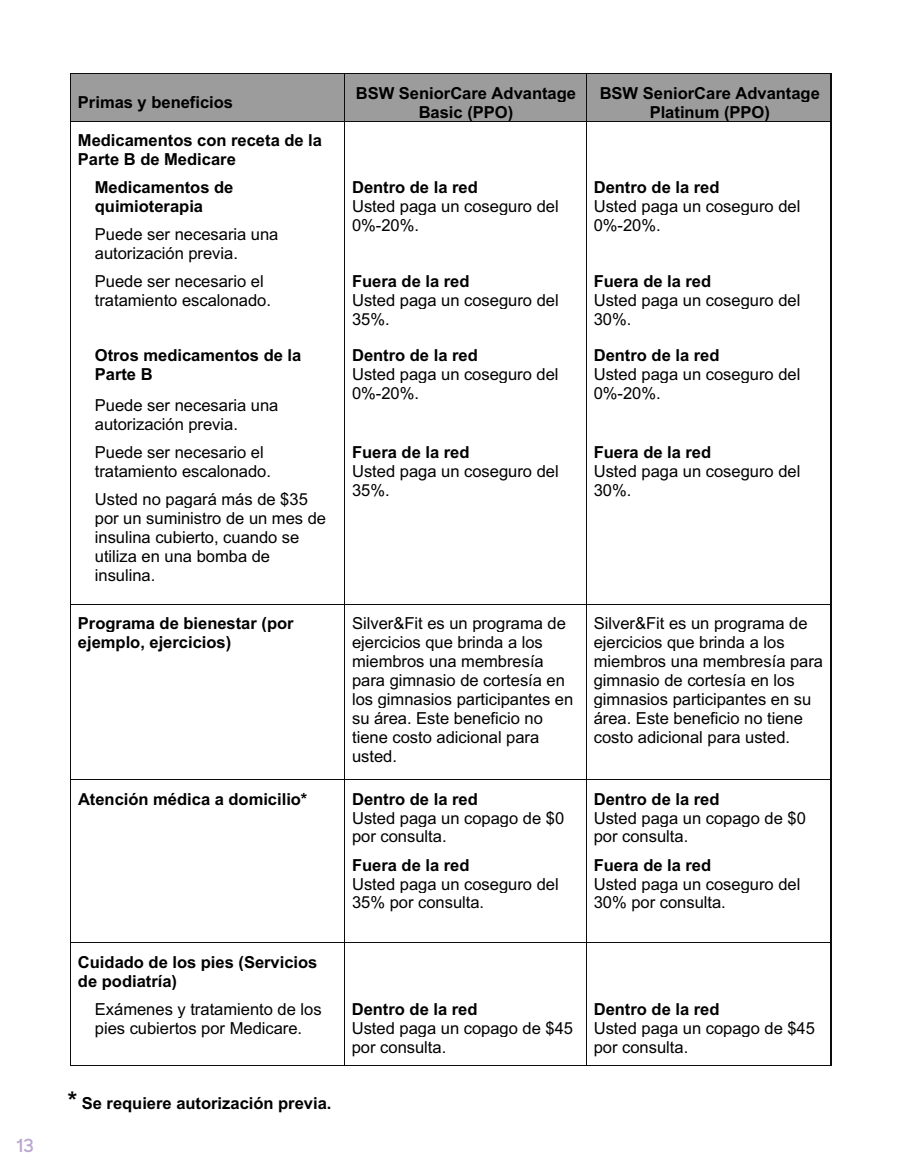
<style>
.page{position:relative;width:905px;height:1175px;background:#fff}
.page>*{position:absolute;margin:0;border:0;box-sizing:border-box;transform-origin:0 0}
.t1{font:600 18px "Sharp Sans";color:#baa5d0}
.t2{font:16.5px/19px "Arial";color:#000}
.t3{font:700 16.5px/18.8px "Arial";color:#000}
</style>
<div class="page">
<div style="left:71px;top:74px;width:273px;height:47px;background:#9c9c9c"></div>
<div style="left:345px;top:74px;width:241px;height:28px;background:#9c9c9c"></div>
<div style="left:345px;top:102px;width:241px;height:19px;background:#9c9c9c"></div>
<div style="left:587px;top:74px;width:243px;height:28px;background:#9c9c9c"></div>
<div style="left:587px;top:102px;width:243px;height:19px;background:#9c9c9c"></div>
<hr style="left:71px;top:74px;width:273px;height:1px;background:#0c0c0c">
<hr style="left:345px;top:74px;width:241px;height:1px;background:#0c0c0c">
<hr style="left:587px;top:74px;width:243px;height:1px;background:#0c0c0c">
<hr style="left:70px;top:74px;width:1px;height:47px;background:#0c0c0c">
<hr style="left:344px;top:74px;width:1px;height:47px;background:#0c0c0c">
<hr style="left:586px;top:74px;width:1px;height:47px;background:#0c0c0c">
<hr style="left:830px;top:74px;width:2px;height:47px;background:#0c0c0c">
<hr style="left:71px;top:121px;width:273px;height:1px;background:#0c0c0c">
<hr style="left:345px;top:121px;width:241px;height:1px;background:#0c0c0c">
<hr style="left:587px;top:121px;width:243px;height:1px;background:#0c0c0c">
<hr style="left:70px;top:122px;width:1px;height:47px;background:#0c0c0c">
<hr style="left:344px;top:122px;width:1px;height:47px;background:#0c0c0c">
<hr style="left:586px;top:122px;width:1px;height:47px;background:#0c0c0c">
<hr style="left:830px;top:122px;width:2px;height:47px;background:#0c0c0c">
<hr style="left:70px;top:169px;width:1px;height:94px;background:#0c0c0c">
<hr style="left:344px;top:169px;width:1px;height:94px;background:#0c0c0c">
<hr style="left:586px;top:169px;width:1px;height:94px;background:#0c0c0c">
<hr style="left:830px;top:169px;width:2px;height:94px;background:#0c0c0c">
<hr style="left:70px;top:263px;width:1px;height:71px;background:#0c0c0c">
<hr style="left:344px;top:263px;width:1px;height:71px;background:#0c0c0c">
<hr style="left:586px;top:263px;width:1px;height:71px;background:#0c0c0c">
<hr style="left:830px;top:263px;width:2px;height:71px;background:#0c0c0c">
<hr style="left:70px;top:334px;width:1px;height:100px;background:#0c0c0c">
<hr style="left:344px;top:334px;width:1px;height:100px;background:#0c0c0c">
<hr style="left:586px;top:334px;width:1px;height:100px;background:#0c0c0c">
<hr style="left:830px;top:334px;width:2px;height:100px;background:#0c0c0c">
<hr style="left:70px;top:434px;width:1px;height:170px;background:#0c0c0c">
<hr style="left:344px;top:434px;width:1px;height:170px;background:#0c0c0c">
<hr style="left:586px;top:434px;width:1px;height:170px;background:#0c0c0c">
<hr style="left:830px;top:434px;width:2px;height:170px;background:#0c0c0c">
<hr style="left:71px;top:604px;width:273px;height:1px;background:#0c0c0c">
<hr style="left:345px;top:604px;width:241px;height:1px;background:#0c0c0c">
<hr style="left:587px;top:604px;width:243px;height:1px;background:#0c0c0c">
<hr style="left:70px;top:605px;width:1px;height:174px;background:#0c0c0c">
<hr style="left:344px;top:605px;width:1px;height:174px;background:#0c0c0c">
<hr style="left:586px;top:605px;width:1px;height:174px;background:#0c0c0c">
<hr style="left:830px;top:605px;width:2px;height:174px;background:#0c0c0c">
<hr style="left:71px;top:779px;width:273px;height:1px;background:#0c0c0c">
<hr style="left:345px;top:779px;width:241px;height:1px;background:#0c0c0c">
<hr style="left:587px;top:779px;width:243px;height:1px;background:#0c0c0c">
<hr style="left:70px;top:780px;width:1px;height:66px;background:#0c0c0c">
<hr style="left:344px;top:780px;width:1px;height:66px;background:#0c0c0c">
<hr style="left:586px;top:780px;width:1px;height:66px;background:#0c0c0c">
<hr style="left:830px;top:780px;width:2px;height:66px;background:#0c0c0c">
<hr style="left:70px;top:846px;width:1px;height:96px;background:#0c0c0c">
<hr style="left:344px;top:846px;width:1px;height:96px;background:#0c0c0c">
<hr style="left:586px;top:846px;width:1px;height:96px;background:#0c0c0c">
<hr style="left:830px;top:846px;width:2px;height:96px;background:#0c0c0c">
<hr style="left:71px;top:942px;width:273px;height:1px;background:#0c0c0c">
<hr style="left:345px;top:942px;width:241px;height:1px;background:#0c0c0c">
<hr style="left:587px;top:942px;width:243px;height:1px;background:#0c0c0c">
<hr style="left:70px;top:943px;width:1px;height:47px;background:#0c0c0c">
<hr style="left:344px;top:943px;width:1px;height:47px;background:#0c0c0c">
<hr style="left:586px;top:943px;width:1px;height:47px;background:#0c0c0c">
<hr style="left:830px;top:943px;width:2px;height:47px;background:#0c0c0c">
<hr style="left:70px;top:990px;width:1px;height:75px;background:#0c0c0c">
<hr style="left:71px;top:1065px;width:273px;height:1px;background:#0c0c0c">
<hr style="left:344px;top:990px;width:1px;height:75px;background:#0c0c0c">
<hr style="left:345px;top:1065px;width:241px;height:1px;background:#0c0c0c">
<hr style="left:586px;top:990px;width:1px;height:75px;background:#0c0c0c">
<hr style="left:587px;top:1065px;width:243px;height:1px;background:#0c0c0c">
<hr style="left:830px;top:990px;width:2px;height:75px;background:#0c0c0c">
<p class="t1" style="left:17px;top:1132px;width:19px">13</p>
<p class="t3" style="left:78px;top:93px;width:157px">Primas y beneficios</p>
<p class="t3" style="left:356px;top:84px;width:222px;text-align:center">BSW SeniorCare Advantage<br>Basic (PPO)</p>
<p class="t3" style="left:599px;top:84px;width:222px;text-align:center">BSW SeniorCare Advantage<br>Platinum (PPO)</p>
<p class="t3" style="left:78px;top:131px;width:245px">Medicamentos con receta de la<br>Parte B de Medicare</p>
<p class="t3" style="left:95px;top:178px;width:140px">Medicamentos de quimioterapia</p>
<p class="t2" style="left:95px;top:225px;width:185px">Puede ser necesaria una autorización previa.</p>
<p class="t3" style="left:352px;top:178px;width:127px">Dentro de la red</p>
<p class="t2" style="left:352px;top:197px;width:208px">Usted paga un coseguro del<br>0%-20%.</p>
<p class="t3" style="left:593px;top:178px;width:127px">Dentro de la red</p>
<p class="t2" style="left:593px;top:197px;width:208px">Usted paga un coseguro del<br>0%-20%.</p>
<p class="t2" style="left:95px;top:272px;width:178px">Puede ser necesario el tratamiento escalonado.</p>
<p class="t3" style="left:352px;top:272px;width:119px">Fuera de la red</p>
<p class="t2" style="left:352px;top:291px;width:208px">Usted paga un coseguro del<br>35%.</p>
<p class="t3" style="left:95px;top:346px;width:208px">Otros medicamentos de la<br>Parte B</p>
<p class="t2" style="left:95px;top:395px;width:185px">Puede ser necesaria una autorización previa.</p>
<p class="t2" style="left:95px;top:443px;width:178px">Puede ser necesario el tratamiento escalonado.</p>
<p class="t2" style="left:95px;top:489px;width:233px">Usted no pagará más de $35 por un suministro de un mes de insulina cubierto, cuando se utiliza en una bomba de insulina.</p>
<p class="t3" style="left:352px;top:346px;width:127px">Dentro de la red</p>
<p class="t2" style="left:352px;top:364px;width:208px">Usted paga un coseguro del<br>0%-20%.</p>
<p class="t3" style="left:352px;top:443px;width:119px">Fuera de la red</p>
<p class="t2" style="left:352px;top:462px;width:208px">Usted paga un coseguro del<br>35%.</p>
<p class="t3" style="left:593px;top:272px;width:119px">Fuera de la red</p>
<p class="t2" style="left:593px;top:291px;width:208px">Usted paga un coseguro del<br>30%.</p>
<p class="t3" style="left:593px;top:346px;width:127px">Dentro de la red</p>
<p class="t2" style="left:593px;top:364px;width:208px">Usted paga un coseguro del<br>0%-20%.</p>
<p class="t3" style="left:593px;top:443px;width:119px">Fuera de la red</p>
<p class="t2" style="left:593px;top:462px;width:208px">Usted paga un coseguro del<br>30%.</p>
<p class="t3" style="left:78px;top:614px;width:217px">Programa de bienestar (por ejemplo, ejercicios)</p>
<p class="t2" style="left:352px;top:613px;width:223px">Silver&amp;Fit es un programa de ejercicios que brinda a los miembros una membresía para gimnasio de cortesía en los gimnasios participantes en su área. Este beneficio no tiene costo adicional para usted.</p>
<p class="t2" style="left:593px;top:613px;width:231px">Silver&amp;Fit es un programa de ejercicios que brinda a los miembros una membresía para gimnasio de cortesía en los gimnasios participantes en su área. Este beneficio no tiene costo adicional para usted.</p>
<p class="t3" style="left:78px;top:789px;width:231px">Atención médica a domicilio*</p>
<p class="t3" style="left:352px;top:789px;width:127px">Dentro de la red</p>
<p class="t2" style="left:352px;top:808px;width:214px">Usted paga un copago de $0 por consulta.</p>
<p class="t3" style="left:593px;top:789px;width:127px">Dentro de la red</p>
<p class="t2" style="left:593px;top:808px;width:214px">Usted paga un copago de $0 por consulta.</p>
<p class="t3" style="left:352px;top:855px;width:119px">Fuera de la red</p>
<p class="t2" style="left:352px;top:874px;width:208px">Usted paga un coseguro del<br>35% por consulta.</p>
<p class="t3" style="left:78px;top:952px;width:241px">Cuidado de los pies (Servicios de podiatría)</p>
<p class="t2" style="left:95px;top:999px;width:228px">Exámenes y tratamiento de los pies cubiertos por Medicare.</p>
<p class="t3" style="left:352px;top:1000px;width:127px">Dentro de la red</p>
<p class="t2" style="left:352px;top:1018px;width:223px">Usted paga un copago de $45 por consulta.</p>
<p class="t3" style="left:82px;top:1093px;width:251px">Se requiere autorización previa.</p>
<p class="t3" style="left:593px;top:855px;width:119px">Fuera de la red</p>
<p class="t2" style="left:593px;top:874px;width:208px">Usted paga un coseguro del<br>30% por consulta.</p>
<p class="t3" style="left:593px;top:1000px;width:127px">Dentro de la red</p>
<p class="t2" style="left:593px;top:1018px;width:223px">Usted paga un copago de $45 por consulta.</p>
</div>
